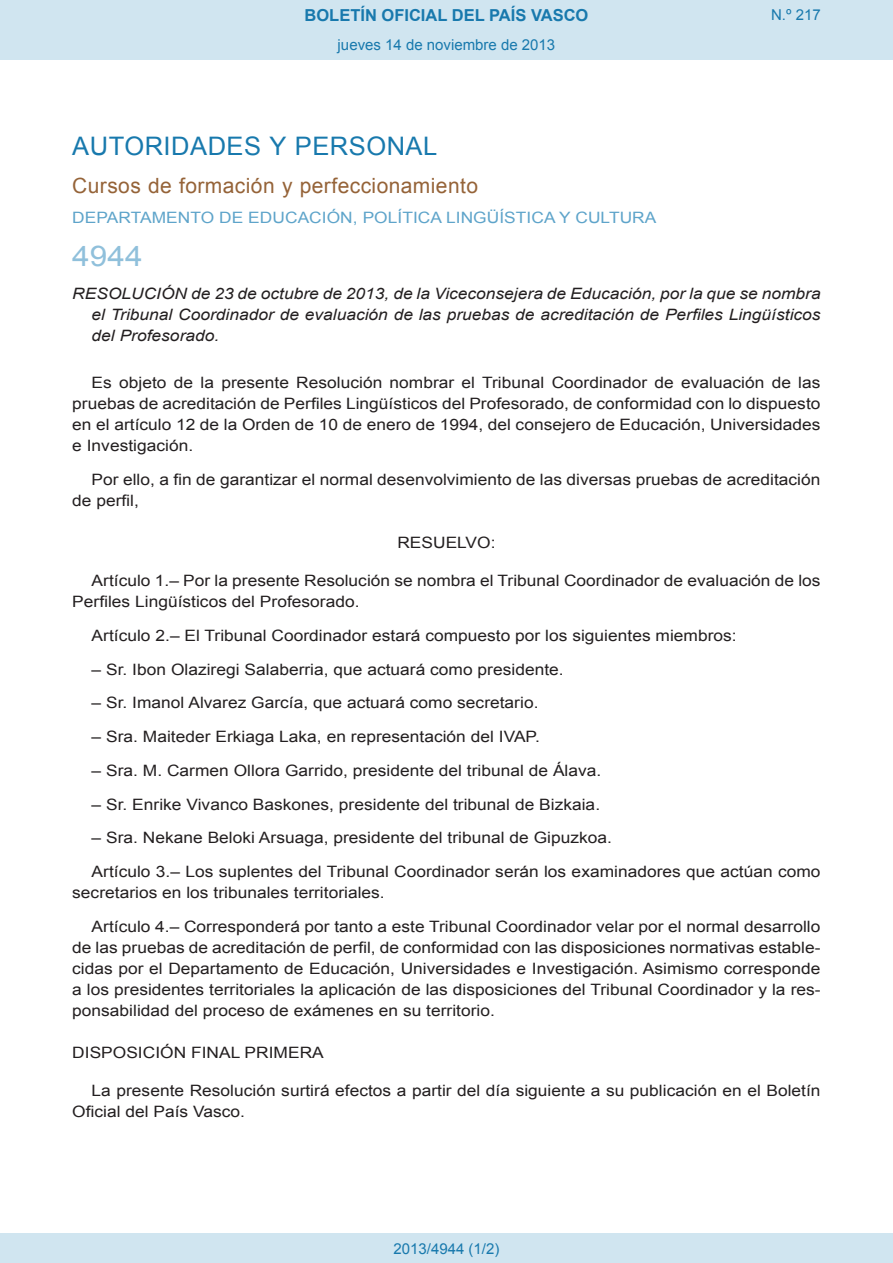
<style>
.page{position:relative;width:893px;height:1263px;background:#fff}
.page>*{position:absolute;margin:0;border:0;box-sizing:border-box;transform-origin:0 0}
.BOPVOrden{font:28.5px "Arial";color:#90c0db;scale:1.11 1}
.BOPVSeccion{font:25.5px "Arial";letter-spacing:.02em;color:#1879ad}
.BOPVSubseccion{font:21px "Arial";letter-spacing:.02em;color:#956338}
.t1{font:700 16.5px "Arial";color:#1879ad}
.BOPVDetalle{font:15.6px/21px "Arial";color:#231f20;scale:1.11 1}
.BOPVTitulo{font:italic 15.6px/21px "Arial";color:#231f20;text-align:justify;scale:1.11 1}
.BOPVOrganismo{font:15.6px "Arial";letter-spacing:.005em;color:#5ea4ca;scale:1.11 1}
.BOPVDisposicion{font:15.6px "Arial";color:#231f20;scale:1.11 1}
.BOPVClave{font:15.6px "Arial";color:#231f20;scale:1.11 1}
.Paginacion_Centro{font:15px "Arial";color:#1879ad}
</style>
<div class="page">
<div style="left:0;top:0;width:893px;height:60px;background:#d0e5f0"></div>
<div style="left:0;top:1233px;width:893px;height:30px;background:#d0e5f0"></div>
<p class="t1" style="left:305px;top:4px;width:285px">BOLETÍN OFICIAL DEL PAÍS VASCO</p>
<p class="Paginacion_Centro" style="left:338px;top:35px;width:219px">jueves 14 de noviembre de 2013</p>
<p class="Paginacion_Centro" style="left:771px;top:5px;width:51px">N.º 217</p>
<p class="BOPVSeccion" style="left:72px;top:129px;width:367px">AUTORIDADES Y PERSONAL</p>
<p class="BOPVSubseccion" style="left:72px;top:171px;width:407px">Cursos de formación y perfeccionamiento</p>
<p class="BOPVOrganismo" style="left:72px;top:207px;width:528px">DEPARTAMENTO DE EDUCACIÓN, POLÍTICA LINGÜÍSTICA Y CULTURA</p>
<p class="BOPVOrden" style="left:72px;top:237px;width:65px">4944</p>
<p class="BOPVTitulo" style="left:92px;top:284px;width:658px;text-indent:-19px">RESOLUCIÓN de 23 de octubre de 2013, de la Viceconsejera de Educación, por la que se nombra el Tribunal Coordinador de evaluación de las pruebas de acreditación de Perfiles Lingüísticos del Profesorado.</p>
<p class="BOPVDetalle" style="left:72px;top:372px;width:676px;text-align:justify;text-indent:19px">Es objeto de la presente Resolución nombrar el Tribunal Coordinador de evaluación de las pruebas de acreditación de Perfiles Lingüísticos del Profesorado, de conformidad con lo dispuesto en el artículo 12 de la Orden de 10 de enero de 1994, del consejero de Educación, Universidades e Investigación.</p>
<p class="BOPVDetalle" style="left:72px;top:469px;width:675px;text-indent:19px">Por ello, a fin de garantizar el normal desenvolvimiento de las diversas pruebas de acreditación de perfil,</p>
<p class="BOPVClave" style="left:397px;top:532px;width:90px">RESUELVO:</p>
<p class="BOPVDetalle" style="left:72px;top:570px;width:676px;text-indent:19px">Artículo 1.– Por la presente Resolución se nombra el Tribunal Coordinador de evaluación de los<br>Perfiles Lingüísticos del Profesorado.</p>
<p class="BOPVDetalle" style="left:92px;top:625px;width:583px">Artículo 2.– El Tribunal Coordinador estará compuesto por los siguientes miembros:</p>
<p class="BOPVDetalle" style="left:92px;top:659px;width:427px">– Sr. Ibon Olaziregi Salaberria, que actuará como presidente.</p>
<p class="BOPVDetalle" style="left:92px;top:692px;width:404px">– Sr. Imanol Alvarez García, que actuará como secretario.</p>
<p class="BOPVDetalle" style="left:92px;top:726px;width:405px">– Sra. Maiteder Erkiaga Laka, en representación del IVAP.</p>
<p class="BOPVDetalle" style="left:92px;top:760px;width:461px">– Sra. M. Carmen Ollora Garrido, presidente del tribunal de Álava.</p>
<p class="BOPVDetalle" style="left:92px;top:794px;width:460px">– Sr. Enrike Vivanco Baskones, presidente del tribunal de Bizkaia.</p>
<p class="BOPVDetalle" style="left:92px;top:827px;width:470px">– Sra. Nekane Beloki Arsuaga, presidente del tribunal de Gipuzkoa.</p>
<p class="BOPVDetalle" style="left:72px;top:861px;width:675px;text-indent:19px">Artículo 3.– Los suplentes del Tribunal Coordinador serán los examinadores que actúan como secretarios en los tribunales territoriales.</p>
<p class="BOPVDetalle" style="left:72px;top:916px;width:676px;text-align:justify;text-indent:19px">Artículo 4.– Corresponderá por tanto a este Tribunal Coordinador velar por el normal desarrollo de las pruebas de acreditación de perfil, de conformidad con las disposiciones normativas estable&shy;cidas por el Departamento de Educación, Universidades e Investigación. Asimismo corresponde a los presidentes territoriales la aplicación de las disposiciones del Tribunal Coordinador y la res&shy;ponsabilidad del proceso de exámenes en su territorio.</p>
<p class="BOPVDisposicion" style="left:72px;top:1042px;width:228px">DISPOSICIÓN FINAL PRIMERA</p>
<p class="BOPVDetalle" style="left:72px;top:1080px;width:676px;text-indent:19px">La presente Resolución surtirá efectos a partir del día siguiente a su publicación en el Boletín<br>Oficial del País Vasco.</p>
<p class="Paginacion_Centro" style="left:393px;top:1238px;width:107px">2013/4944 (1/2)</p>
</div>
